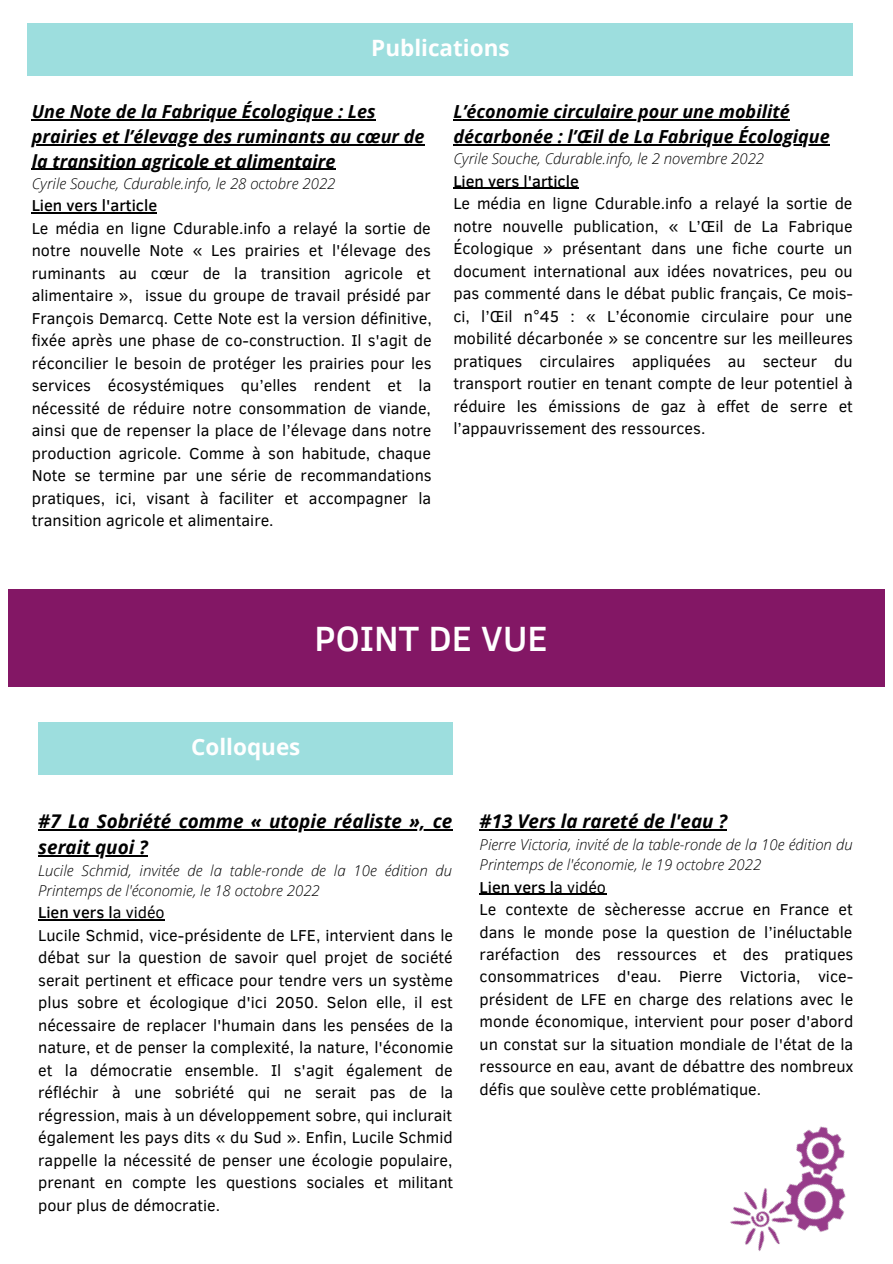
<style>
.page{position:relative;width:893px;height:1264px;background:#fff}
.page>*{position:absolute;margin:0;border:0;box-sizing:border-box;transform-origin:0 0}
.t1{font:500 36px "Clear Sans";color:#fff}
.t2{font:700 22.5px "Open Sans";color:#fff}
.t3{font:italic 700 18.9px/25.8px "Open Sans";color:#000}
.t4{font:italic 700 18px/24.8px "Open Sans";color:#000}
.t5{font:16.2px/22.5px "Clear Sans";color:#000;text-align:justify}
.t6{font:500 16.2px "Clear Sans";color:#000}
.t7{font:italic 300 15px/20.2px "Open Sans";color:#000}
.s1{font-weight:500}
</style>
<div class="page">
<div style="left:28px;top:23px;width:824px;height:53px;background:#9ddede"></div>
<hr style="left:32px;top:119px;width:344px;height:1px;background:#000">
<hr style="left:32px;top:144px;width:393px;height:1px;background:#000">
<hr style="left:32px;top:169px;width:304px;height:1px;background:#000">
<hr style="left:32px;top:213px;width:125px;height:1px;background:#000">
<hr style="left:453px;top:119px;width:337px;height:1px;background:#000">
<hr style="left:453px;top:144px;width:377px;height:1px;background:#000">
<hr style="left:453px;top:188px;width:126px;height:1px;background:#000">
<img style="left:730px;top:1126px;width:116px;height:125px">
<div style="left:8px;top:588px;width:876px;height:98px;background:#831765"></div>
<div style="left:38px;top:722px;width:415px;height:53px;background:#9ddede"></div>
<hr style="left:38px;top:829px;width:414px;height:1px;background:#000">
<hr style="left:38px;top:855px;width:110px;height:1px;background:#000">
<hr style="left:38px;top:919px;width:75px;height:1px;background:#000">
<hr style="left:113px;top:919px;width:52px;height:1px;background:#000">
<hr style="left:479px;top:829px;width:248px;height:1px;background:#000">
<hr style="left:479px;top:893px;width:75px;height:1px;background:#000">
<hr style="left:554px;top:893px;width:52px;height:1px;background:#000">
<h2 class="t2" style="left:371px;top:32px;width:140px">Publications</h2>
<p class="t4" style="left:32px;top:99px;width:394px">Une Note de la Fabrique Écologique : Les prairies et l’élevage des ruminants au cœur de la transition agricole et alimentaire</p>
<p class="t7" style="left:32px;top:173px;width:305px">Cyrile Souche, Cdurable.info, le 28 octobre 2022</p>
<p class="t6" style="left:32px;top:194px;width:127px">Lien vers l'article</p>
<p class="t5" style="left:32px;top:216px;width:401px">Le média en ligne Cdurable.info a relayé la sortie de notre nouvelle Note « Les prairies et l'élevage des ruminants au cœur de la transition agricole et alimentaire », issue du groupe de travail présidé par François Demarcq. Cette Note est la version définitive, fixée après une phase de co-construction. Il s'agit de réconcilier le besoin de protéger les prairies pour les services écosystémiques qu’elles rendent et la nécessité de réduire notre consommation de viande, ainsi que de repenser la place de l’élevage dans notre production agricole. Comme à son habitude, chaque Note se termine par une série de recommandations pratiques, ici, visant à faciliter et accompagner la transition agricole et alimentaire.</p>
<p class="t4" style="left:453px;top:99px;width:378px">L’économie circulaire pour une mobilité décarbonée : l’Œil de La Fabrique Écologique</p>
<p class="t7" style="left:453px;top:148px;width:312px">Cyrile Souche, Cdurable.info, le 2 novembre 2022</p>
<p class="t6" style="left:453px;top:169px;width:127px">Lien vers l'article</p>
<p class="t5" style="left:453px;top:191px;width:401px">Le média en ligne Cdurable.info a relayé la sortie de notre nouvelle publication, « L’Œil de La Fabrique Écologique » présentant dans une fiche courte un document international aux idées novatrices, peu ou pas commenté dans le débat public français, Ce mois&shy;ci, l’Œil n°45 : « L’économie circulaire pour une mobilité décarbonée » se concentre sur les meilleures pratiques circulaires appliquées au secteur du transport routier en tenant compte de leur potentiel à réduire les émissions de gaz à effet de serre et l’appauvrissement des ressources.</p>
<h1 class="t1" style="left:314px;top:612px;width:235px">POINT DE VUE</h1>
<h2 class="t2" style="left:191px;top:731px;width:111px">Colloques</h2>
<p class="t3" style="left:38px;top:808px;width:415px">#7 La Sobriété comme « utopie réaliste », ce serait quoi ?</p>
<p class="t7" style="left:38px;top:859px;width:415px">Lucile Schmid, invitée de la table-ronde de la 10e édition du<br>Printemps de l'économie, le 18 octobre 2022</p>
<p class="t5" style="left:38px;top:900px;width:416px;text-align:left"><span class="s1">Lien vers l</span>a vidéo<br>Lucile Schmid, vice-présidente de LFE, intervient dans le débat sur la question de savoir quel projet de société serait pertinent et efficace pour tendre vers un système plus sobre et écologique d'ici 2050. Selon elle, il est nécessaire de replacer l'humain dans les pensées de la nature, et de penser la complexité, la nature, l'économie et la démocratie ensemble. Il s'agit également de réfléchir à une sobriété qui ne serait pas de la régression, mais à un développement sobre, qui inclurait également les pays dits « du Sud ». Enfin, Lucile Schmid rappelle la nécessité de penser une écologie populaire, prenant en compte les questions sociales et militant pour plus de démocratie.</p>
<p class="t3" style="left:479px;top:808px;width:249px">#13 Vers la rareté de l'eau ?</p>
<p class="t7" style="left:479px;top:833px;width:374px">Pierre Victoria, invité de la table-ronde de la 10e édition du<br>Printemps de l'économie, le 19 octobre 2022</p>
<p class="t5" style="left:479px;top:874px;width:375px;text-align:left"><span class="s1">Lien vers l</span>a vidéo<br>Le contexte de sècheresse accrue en France et dans le monde pose la question de l’inéluctable raréfaction des ressources et des pratiques consommatrices d'eau. Pierre Victoria, vice&shy;président de LFE en charge des relations avec le monde économique, intervient pour poser d'abord un constat sur la situation mondiale de l'état de la ressource en eau, avant de débattre des nombreux défis que soulève cette problématique.</p>
</div>
